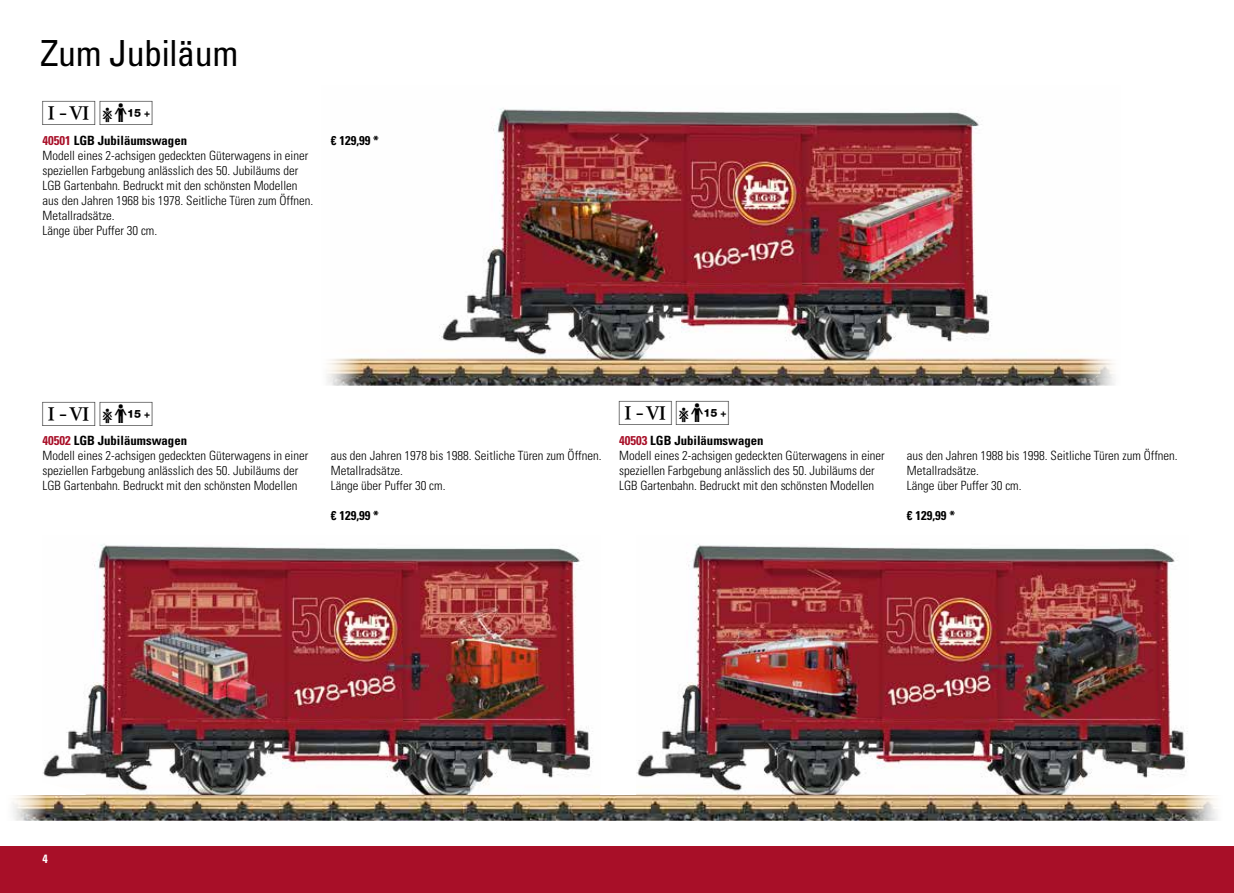
<style>
.page{position:relative;width:1234px;height:893px;background:#fff}
.page>*{position:absolute;margin:0;border:0;box-sizing:border-box;transform-origin:0 0}
.t1{font:condensed 36px "Univers LT Std";letter-spacing:-.01em;color:#000}
.t2{font:30px "LGB Piktos";color:#000}
.t3{font:300 condensed 12.75px/15px "Univers LT Std";color:#000}
.t4{font:700 condensed 12.75px "Univers";color:#000}
.t5{font:700 condensed 12.75px "Univers LT Std";color:#000}
.t6{font:700 condensed 12px "Univers LT Std";color:#fff}
.s1{color:#a80f28}
</style>
<div class="page">
<div style="left:0;top:846px;width:1233px;height:47px;background:#a80f28"></div>
<img style="left:327px;top:108px;width:788px;height:277px">
<img style="left:43px;top:544px;width:557px;height:251px">
<img style="left:636px;top:544px;width:552px;height:251px">
<img style="left:12px;top:795px;width:1205px;height:25px">
<p class="t1" style="left:40px;top:31px;width:200px">Zum Jubiläum</p>
<p class="t2" style="left:43px;top:97px;width:116px">7G</p>
<p class="t4" style="left:43px;top:133px;width:146px"><span class="s1">40501</span> LGB Jubiläumswagen</p>
<p class="t3" style="left:43px;top:148px;width:272px">Modell eines 2-achsigen gedeckten Güterwagens in einer speziellen Farbgebung anlässlich des 50. Jubiläums der LGB Gartenbahn. Bedruckt mit den schönsten Modellen aus den Jahren 1968 bis 1978. Seitliche Türen zum Öffnen.<br>Metallradsätze.<br>Länge über Puffer 30 cm.</p>
<p class="t5" style="left:331px;top:133px;width:50px">€ 129,99 *</p>
<p class="t2" style="left:43px;top:398px;width:116px">7G</p>
<p class="t2" style="left:619px;top:397px;width:116px">7G</p>
<p class="t4" style="left:43px;top:433px;width:146px"><span class="s1">40502</span> LGB Jubiläumswagen</p>
<p class="t4" style="left:619px;top:433px;width:146px"><span class="s1">40503</span> LGB Jubiläumswagen</p>
<p class="t3" style="left:331px;top:448px;width:272px">aus den Jahren 1978 bis 1988. Seitliche Türen zum Öffnen.<br>Metallradsätze.<br>Länge über Puffer 30 cm.</p>
<p class="t3" style="left:906px;top:448px;width:272px">aus den Jahren 1988 bis 1998. Seitliche Türen zum Öffnen.<br>Metallradsätze.<br>Länge über Puffer 30 cm.</p>
<p class="t3" style="left:43px;top:448px;width:267px">Modell eines 2-achsigen gedeckten Güterwagens in einer speziellen Farbgebung anlässlich des 50. Jubiläums der<br>LGB Gartenbahn. Bedruckt mit den schönsten Modellen</p>
<p class="t3" style="left:619px;top:448px;width:267px">Modell eines 2-achsigen gedeckten Güterwagens in einer speziellen Farbgebung anlässlich des 50. Jubiläums der<br>LGB Gartenbahn. Bedruckt mit den schönsten Modellen</p>
<p class="t6" style="left:43px;top:852px;width:7px">4</p>
<p class="t5" style="left:331px;top:508px;width:50px">€ 129,99 *</p>
<p class="t5" style="left:906px;top:508px;width:50px">€ 129,99 *</p>
</div>
